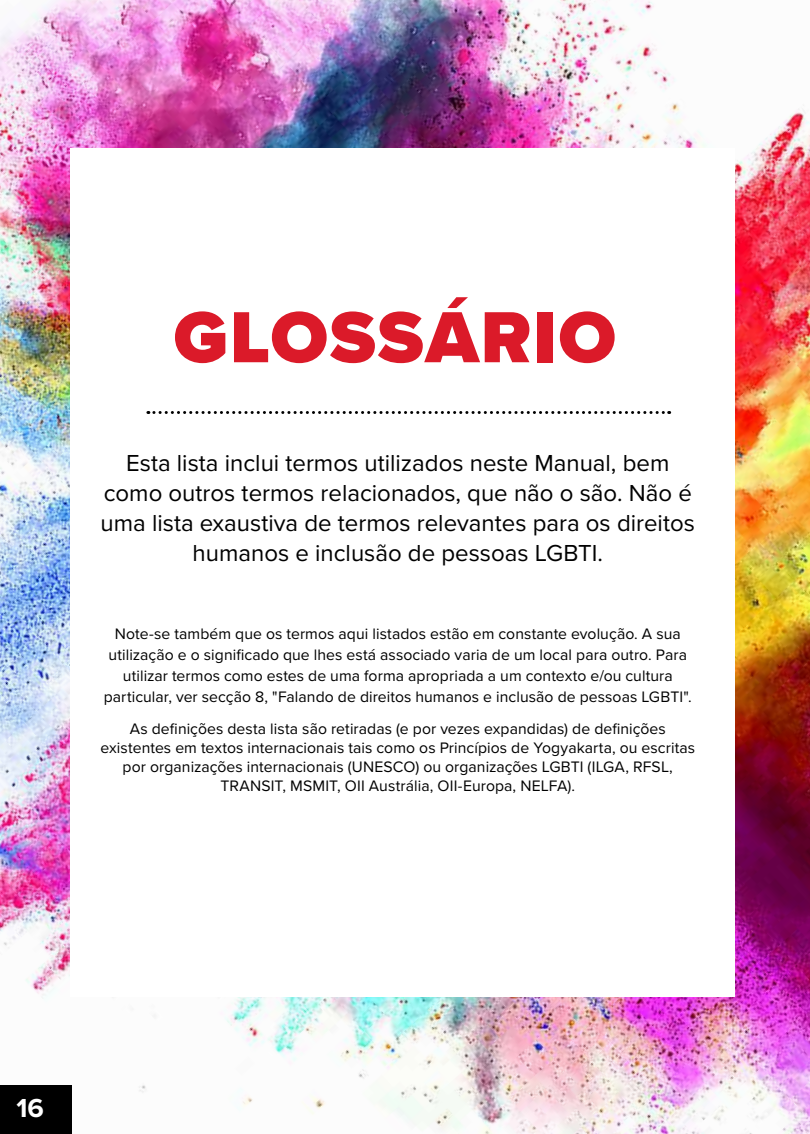
<style>
.page{position:relative;width:810px;height:1134px;background:#fff}
.page>*{position:absolute;margin:0;border:0;box-sizing:border-box;transform-origin:0 0}
.t1{font:900 75px "Proxima Nova";letter-spacing:.025em;color:#db1a29}
.t2{font:700 27px "Proxima Nova";color:#fff}
.t3{font:24px/30px "Proxima Nova";color:#000;text-align:center}
.t4{font:15.75px/21px "Proxima Nova";letter-spacing:.005em;color:#000;text-align:center}
</style>
<div class="page">
<img style="left:0;top:0;width:810px;height:1134px">
<div style="left:70px;top:148px;width:664px;height:849px;background:#fff"></div>
<svg style="left:148px;top:411px;width:522px;height:3px"></svg>
<div style="left:0;top:1085px;width:72px;height:49px;background:#000"></div>
<h1 class="t1" style="left:174px;top:281px;width:444px">GLOSSÁRIO</h1>
<h3 class="t3" style="left:101px;top:447px;width:596px">Esta lista inclui termos utilizados neste Manual, bem como outros termos relacionados, que não o são. Não é uma lista exaustiva de termos relevantes para os direitos humanos e inclusão de pessoas LGBTI.</h3>
<p class="t4" style="left:104px;top:623px;width:590px">Note-se também que os termos aqui listados estão em constante evolução. A sua utilização e o significado que lhes está associado varia de um local para outro. Para utilizar termos como estes de uma forma apropriada a um contexto e/ou cultura particular, ver secção 8, "Falando de direitos humanos e inclusão de pessoas LGBTI".</p>
<p class="t4" style="left:100px;top:719px;width:596px;line-height:18.9px">As definições desta lista são retiradas (e por vezes expandidas) de definições existentes em textos internacionais tais como os Princípios de Yogyakarta, ou escritas por organizações internacionais (UNESCO) ou organizações LGBTI (ILGA, RFSL, TRANSIT, MSMIT, OII Austrália, OII-Europa, NELFA).</p>
<h2 class="t2" style="left:16px;top:1088px;width:29px">16</h2>
</div>
